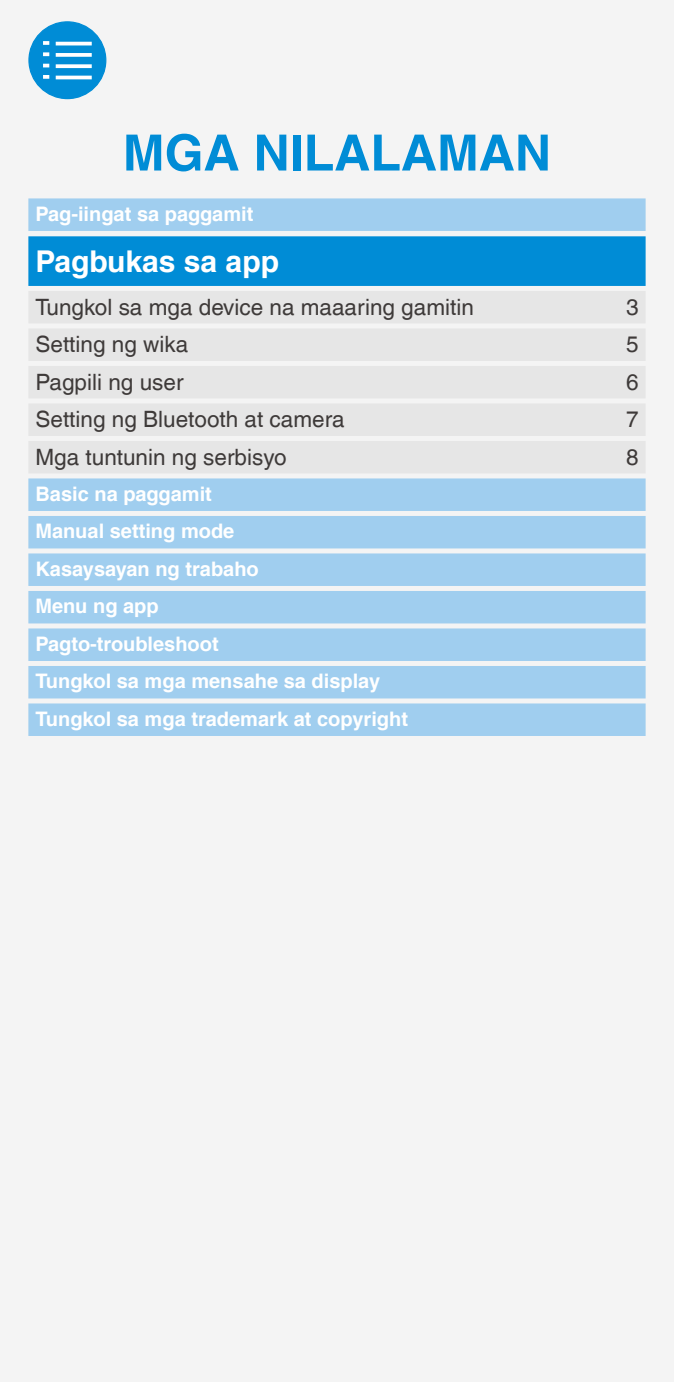
<style>
.page{position:relative;width:674px;height:1382px;background:#fff}
.page>*{position:absolute;margin:0;border:0;box-sizing:border-box;transform-origin:0 0}
.t1{font:700 50px "Helvetica LT Com";color:#008cd6}
.t2{font:700 30px "Helvetica LT Com";color:#fff}
.t3{font:22.5px "Helvetica LT Com";color:#3e3a39}
.t4{font:700 20px/37.5px "Helvetica LT Com";color:#fff}
</style>
<div class="page">
<div style="left:0;top:0;width:673px;height:1382px;background:#f4f4f4"></div>
<div style="left:29px;top:22px;width:77px;height:77px;background:#008cd6;border-radius:50%"></div>
<div style="left:28px;top:21px;width:78px;height:78px;border:1px solid #008cd6;border-radius:50%"></div>
<hr style="left:56px;top:42px;width:36px;height:3px;background:#fff">
<svg style="left:43px;top:41px;width:6px;height:4px"></svg>
<svg style="left:56px;top:53px;width:36px;height:4px"></svg>
<svg style="left:43px;top:52px;width:6px;height:4px"></svg>
<svg style="left:56px;top:64px;width:36px;height:4px"></svg>
<svg style="left:43px;top:64px;width:6px;height:3px"></svg>
<hr style="left:56px;top:76px;width:36px;height:3px;background:#fff">
<svg style="left:43px;top:75px;width:6px;height:4px"></svg>
<div style="left:28px;top:198px;width:617px;height:33px;background:#a0ceef"></div>
<div style="left:28px;top:236px;width:617px;height:50px;background:#008cd6"></div>
<div style="left:28px;top:291px;width:617px;height:32px;background:#e6e6e6"></div>
<div style="left:28px;top:328px;width:617px;height:33px;background:#e6e6e6"></div>
<div style="left:28px;top:366px;width:617px;height:32px;background:#e6e6e6"></div>
<div style="left:28px;top:403px;width:617px;height:33px;background:#e6e6e6"></div>
<div style="left:28px;top:441px;width:617px;height:32px;background:#e6e6e6"></div>
<div style="left:28px;top:478px;width:617px;height:33px;background:#a0ceef"></div>
<div style="left:28px;top:516px;width:617px;height:32px;background:#a0ceef"></div>
<div style="left:28px;top:553px;width:617px;height:33px;background:#a0ceef"></div>
<div style="left:28px;top:591px;width:617px;height:32px;background:#a0ceef"></div>
<div style="left:28px;top:628px;width:617px;height:33px;background:#a0ceef"></div>
<div style="left:28px;top:666px;width:617px;height:32px;background:#a0ceef"></div>
<div style="left:28px;top:703px;width:617px;height:33px;background:#a0ceef"></div>
<h1 class="t1" style="left:123px;top:122px;width:429px">MGA NILALAMAN</h1>
<p class="t4" style="left:35px;top:195px;width:219px">Pag-iingat sa paggamit</p>
<h2 class="t2" style="left:35px;top:243px;width:245px">Pagbukas sa app</h2>
<p class="t3" style="left:35px;top:294px;width:439px">Tungkol sa mga device na maaaring gamitin</p>
<p class="t3" style="left:625px;top:294px;width:14px">3</p>
<p class="t3" style="left:35px;top:331px;width:154px">Setting ng wika</p>
<p class="t3" style="left:625px;top:331px;width:14px">5</p>
<p class="t3" style="left:35px;top:369px;width:149px">Pagpili ng user</p>
<p class="t3" style="left:625px;top:369px;width:14px">6</p>
<p class="t3" style="left:35px;top:406px;width:310px">Setting ng Bluetooth at camera</p>
<p class="t3" style="left:625px;top:406px;width:14px">7</p>
<p class="t3" style="left:35px;top:444px;width:252px">Mga tuntunin ng serbisyo</p>
<p class="t3" style="left:625px;top:444px;width:14px">8</p>
<p class="t4" style="left:35px;top:475px;width:374px">Basic na paggamit<br>Manual setting mode<br>Kasaysayan ng trabaho<br>Menu ng app<br>Pagto-troubleshoot<br>Tungkol sa mga mensahe sa display<br>Tungkol sa mga trademark at copyright</p>
</div>
